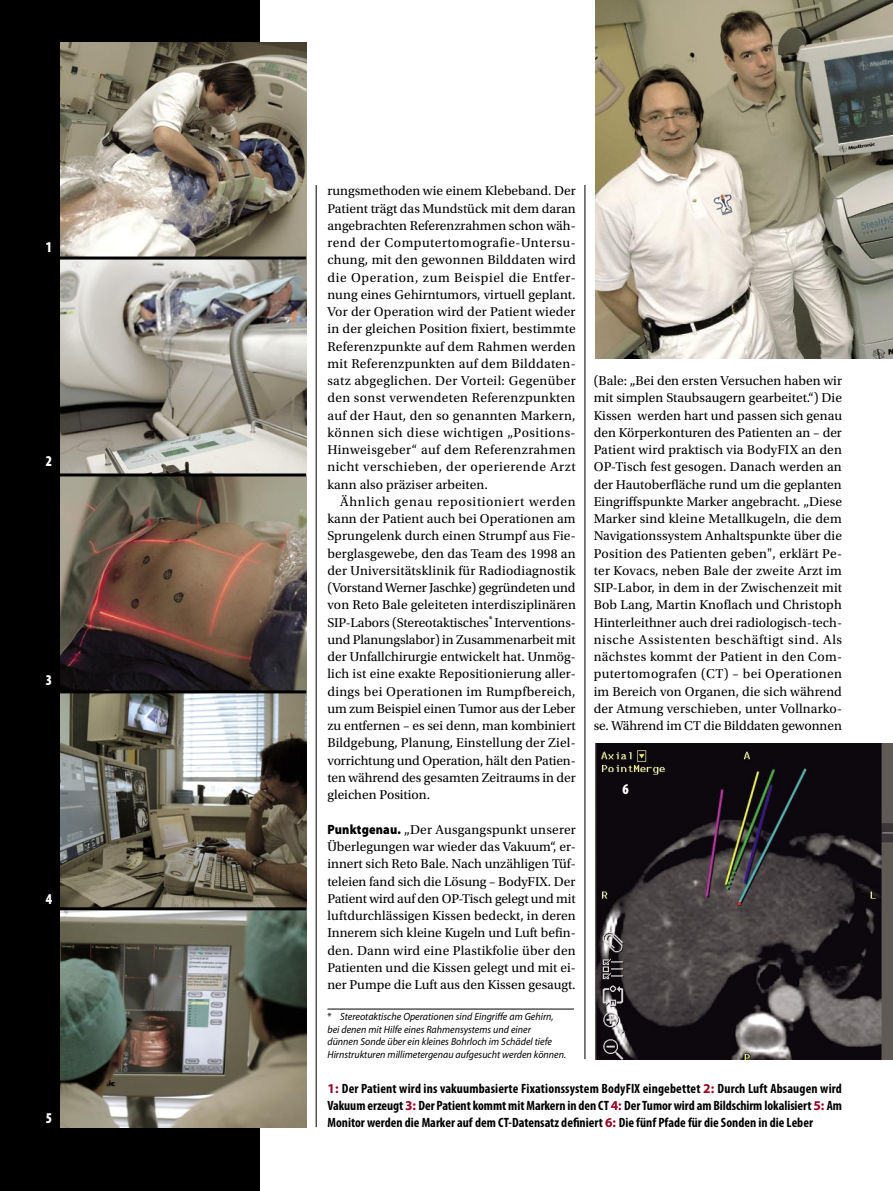
<style>
.page{position:relative;width:893px;height:1191px;background:#fff}
.page>*{position:absolute;margin:0;border:0;box-sizing:border-box;transform-origin:0 0}
.Zwischentitel{font:900 condensed 15px "Myriad Pro";color:#fff;scale:.95 1}
.Fließtext{font:13.5px/17.2px "Utopia Std";color:#000;text-align:justify}
.Zwischentitel-2{font:13.5px/17.2px "Utopia Std";color:#000;text-align:justify}
.Zwischentitel-3{font:700 condensed 13.5px/17.2px "Myriad Pro";color:#000;text-align:justify}
.t1{font:italic 10.5px/12.6px "Myriad Pro";color:#000;scale:.95 1}
.s1{font-family:"Myriad Pro";font-weight:900}
.s2{font-style:normal}
.s3{font-stretch:normal;color:#97001f}
</style>
<div class="page">
<img style="left:595px;top:744px;width:298px;height:315px">
<div style="left:0;top:0;width:260px;height:1191px;background:#000"></div>
<hr style="left:316px;top:185px;width:1px;height:942px;background:#000">
<img style="left:61px;top:42px;width:245px;height:1085px">
<hr style="left:43px;top:256px;width:263px;height:3px;background:#000">
<hr style="left:43px;top:473px;width:263px;height:3px;background:#000">
<hr style="left:43px;top:690px;width:263px;height:3px;background:#000">
<hr style="left:43px;top:907px;width:263px;height:3px;background:#000">
<hr style="left:585px;top:185px;width:1px;height:874px;background:#000">
<img style="left:595px;top:0;width:298px;height:358px">
<hr style="left:327px;top:1008px;width:247px;height:1px;background:#000">
<p class="Zwischentitel" style="left:46px;top:238px;width:8px">1</p>
<p class="Zwischentitel" style="left:46px;top:453px;width:8px">2</p>
<p class="Zwischentitel" style="left:46px;top:672px;width:8px">3</p>
<p class="Zwischentitel" style="left:46px;top:891px;width:8px">4</p>
<p class="Zwischentitel" style="left:46px;top:1110px;width:8px">5</p>
<p class="Fließtext" style="left:327px;top:182px;width:250px">rungsmethoden wie einem Klebeband. Der Patient trägt das Mundstück mit dem daran angebrachten Referenzrahmen schon wäh&shy;rend der Computertomografie-Untersu&shy;chung, mit den gewonnen Bilddaten wird die Operation, zum Beispiel die Entfer&shy;nung eines Gehirntumors, virtuell geplant.<br>Vor der Operation wird der Patient wieder in der gleichen Position fixiert, bestimmte Referenzpunkte auf dem Rahmen werden mit Referenzpunkten auf dem Bilddaten&shy;satz abgeglichen. Der Vorteil: Gegenüber den sonst verwendeten Referenzpunkten auf der Haut, den so genannten Markern, können sich diese wichtigen „Positions-Hinweisgeber“ auf dem Referenzrahmen nicht verschieben, der operierende Arzt kann also präziser arbeiten.</p>
<p class="Fließtext" style="left:327px;top:493px;width:250px;text-indent:13px">Ähnlich genau repositioniert werden kann der Patient auch bei Operationen am Sprungelenk durch einen Strumpf aus Fie&shy;berglasgewebe, den das Team des 1998 an der Universitätsklinik für Radiodiagnostik (Vorstand Werner Jaschke) gegründeten und von Reto Bale geleiteten interdisziplinären SIP-Labors (Stereotaktisches<sup>*</sup> Interventions&shy;und Planungslabor) in Zusammenarbeit mit der Unfallchirurgie entwickelt hat. Unmög&shy;lich ist eine exakte Repositionierung aller&shy;dings bei Operationen im Rumpfbereich, um zum Beispiel einen Tumor aus der Leber zu entfernen – es sei denn, man kombiniert Bildgebung, Planung, Einstellung der Ziel&shy;vorrichtung und Operation, hält den Patien&shy;ten während des gesamten Zeitraums in der gleichen Position.</p>
<p class="Zwischentitel-2" style="left:327px;top:821px;width:250px"><span class="s1">Punktgenau.</span> „Der Ausgangspunkt unserer Überlegungen war wieder das Vakuum“, er&shy;innert sich Reto Bale. Nach unzähligen Tüf&shy;teleien fand sich die Lösung – BodyFIX. Der Patient wird auf den OP-Tisch gelegt und mit luftdurchlässigen Kissen bedeckt, in deren Innerem sich kleine Kugeln und Luft befin&shy;den. Dann wird eine Plastikfolie über den Patienten und die Kissen gelegt und mit ei&shy;ner Pumpe die Luft aus den Kissen gesaugt.</p>
<p class="t1" style="left:327px;top:1010px;width:253px"><span class="s2">*</span> Stereotaktische Operationen sind Eingriffe am Gehirn, bei denen mit Hilfe eines Rahmensystems und einer<br>dünnen Sonde über ein kleines Bohrloch im Schädel tiefe Hirnstrukturen millimetergenau aufgesucht werden können.</p>
<p class="Zwischentitel-2" style="left:594px;top:372px;width:250px">(Bale: „Bei den ersten Versuchen haben wir mit simplen Staubsaugern gearbeitet.“) Die Kissen werden hart und passen sich genau den Körperkonturen des Patienten an – der Patient wird praktisch via BodyFIX an den OP-Tisch fest gesogen. Danach werden an der Hautoberfläche rund um die geplanten Eingriffspunkte Marker angebracht. „Diese Marker sind kleine Metallkugeln, die dem Navigationssystem Anhaltspunkte über die Position des Patienten geben", erklärt Pe&shy;ter Kovacs, neben Bale der zweite Arzt im SIP-Labor, in dem in der Zwischenzeit mit Bob Lang, Martin Knoflach und Christoph Hinterleithner auch drei radiologisch-tech&shy;nische Assistenten beschäftigt sind. Als nächstes kommt der Patient in den Com&shy;putertomografen (CT) – bei Operationen im Bereich von Organen, die sich während der Atmung verschieben, unter Vollnarko&shy;se. Während im CT die Bilddaten gewonnen</p>
<p class="Zwischentitel" style="left:622px;top:780px;width:8px">6</p>
<p class="Zwischentitel-3" style="left:327px;top:1079px;width:516px"><span class="s3">1:</span> Der Patient wird ins vakuumbasierte Fixationssystem BodyFIX eingebettet <span class="s3">2:</span> Durch Luft Absaugen wird Vakuum erzeugt <span class="s3">3:</span> Der Patient kommt mit Markern in den CT <span class="s3">4:</span> Der Tumor wird am Bildschirm lokalisiert<span class="s3">5:</span> Am Monitor werden die Marker auf dem CT-Datensatz definiert <span class="s3">6:</span> Die fünf Pfade für die Sonden in die Leber</p>
</div>
